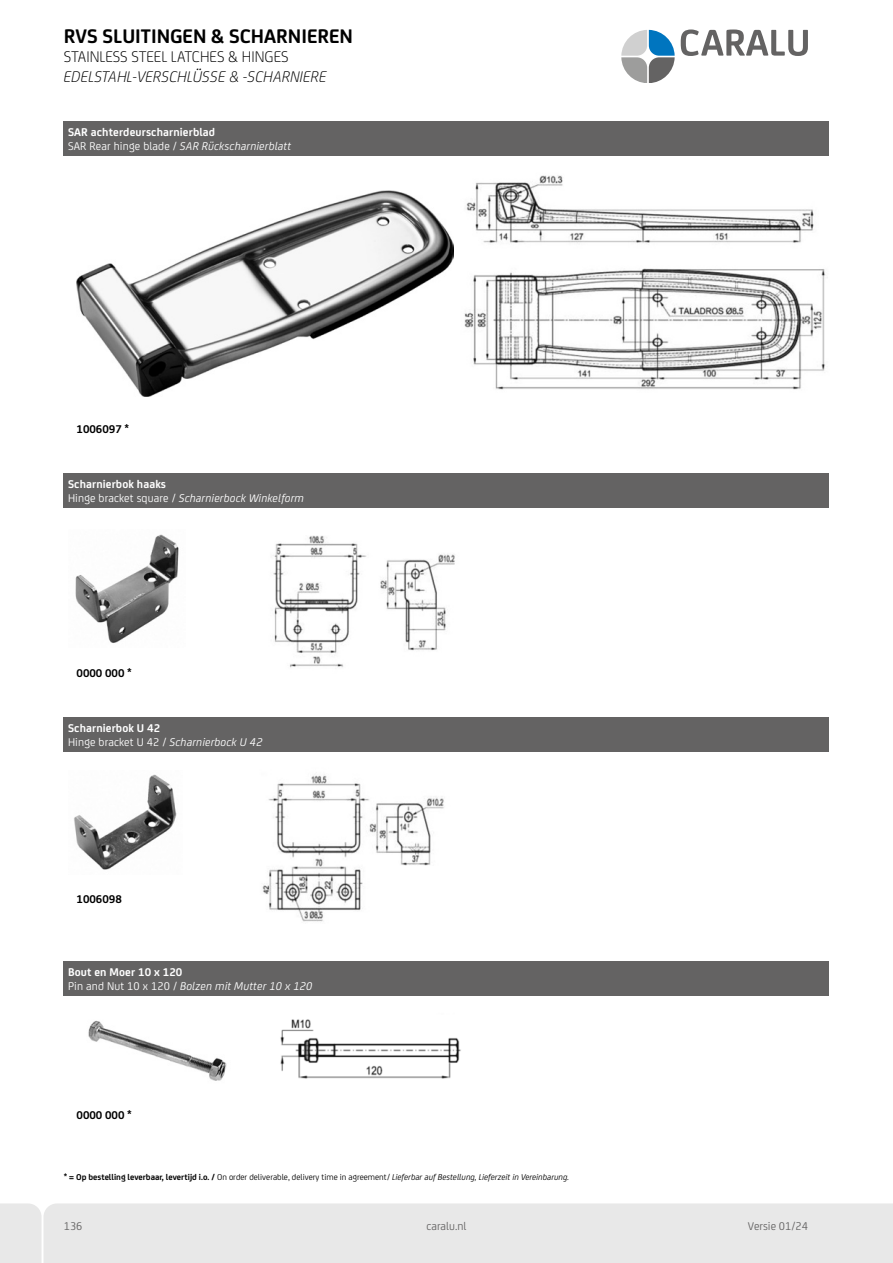
<style>
.page{position:relative;width:893px;height:1263px;background:#fff}
.page>*{position:absolute;margin:0;border:0;box-sizing:border-box;transform-origin:0 0}
.t1{font:700 21px "FS Joey";color:#000}
.t2{font:italic 300 16.5px "FS Joey";color:#000}
.t3{font:300 16.5px "FS Joey";color:#000}
.t4{font:italic 12px/14.4px "FS Joey";letter-spacing:.01em;color:#fff}
.t5{font:700 12px/14.4px "FS Joey";letter-spacing:.01em;color:#fff}
.t6{font:12px/14.4px "FS Joey";letter-spacing:.01em;color:#fff}
.t7{font:700 12px "FS Joey";color:#000}
.t8{font:12px "FS Joey";color:#646363}
.t9{font:italic 9px "FS Joey";color:#000}
.s1{font-weight:400}
.s2{font-weight:400;font-style:italic}
.s3{font-weight:700;font-style:normal}
.s4{font-style:normal}
.s5{font-weight:700}
.s6{font-style:italic}
</style>
<div class="page">
<div style="left:64px;top:121px;width:765px;height:34px;background:#646363"></div>
<div style="left:64px;top:474px;width:765px;height:34px;background:#646363"></div>
<img style="left:77px;top:190px;width:376px;height:206px">
<img style="left:75px;top:534px;width:104px;height:109px">
<div style="left:64px;top:718px;width:765px;height:34px;background:#646363"></div>
<div style="left:64px;top:961px;width:765px;height:34px;background:#646363"></div>
<img style="left:88px;top:1020px;width:139px;height:61px">
<img style="left:74px;top:774px;width:103px;height:96px">
<img style="left:464px;top:175px;width:362px;height:215px">
<img style="left:273px;top:535px;width:182px;height:133px">
<img style="left:262px;top:775px;width:182px;height:147px">
<img style="left:280px;top:1019px;width:181px;height:60px">
<div style="left:43px;top:1203px;width:850px;height:60px;background:#e8e8e8"></div>
<div style="left:0;top:1203px;width:42px;height:60px;background:#e8e8e8"></div>
<svg style="left:621px;top:30px;width:54px;height:53px"></svg>
<svg style="left:681px;top:30px;width:127px;height:26px"></svg>
<h1 class="t1" style="left:64px;top:20px;width:291px">RVS SLUITINGEN &amp; SCHARNIEREN</h1>
<h2 class="t3" style="left:64px;top:45px;width:226px">STAINLESS STEEL LATCHES &amp; HINGES</h2>
<h2 class="t2" style="left:64px;top:65px;width:264px">EDELSTAHL-VERSCHLÜSSE &amp; -SCHARNIERE</h2>
<h3 class="t5" style="left:68px;top:124px;width:225px">SAR achterdeurscharnierblad<br><span class="s1">SAR Rear hinge blade /</span> <span class="s2">SAR Rückscharnierblatt</span></h3>
<h3 class="t7" style="left:77px;top:420px;width:54px">1006097 *</h3>
<h3 class="t4" style="left:68px;top:476px;width:237px"><span class="s3">Scharnierbok haaks<br></span><span class="s4">Hinge bracket square /</span> Scharnierbock Winkelform</h3>
<h3 class="t7" style="left:77px;top:664px;width:57px">0000 000 *</h3>
<h3 class="t6" style="left:68px;top:720px;width:196px"><span class="s5">Scharnierbok U 42<br></span>Hinge bracket U 42 / <span class="s6">Scharnierbock U 42</span></h3>
<h3 class="t7" style="left:77px;top:890px;width:47px">1006098</h3>
<h3 class="t4" style="left:68px;top:964px;width:246px"><span class="s3">Bout en Moer 10 x 120<br></span><span class="s4">Pin and Nut 10 x 120 /</span> Bolzen mit Mutter 10 x 120</h3>
<h3 class="t7" style="left:77px;top:1106px;width:57px">0000 000 *</h3>
<p class="t9" style="left:64px;top:1171px;width:507px"><span class="s3">* = Op bestelling leverbaar, levertijd i.o. /</span> <span class="s4">On order deliverable, delivery time in agreement/</span> Lieferbar auf Bestellung, Lieferzeit in Vereinbarung.</p>
<h3 class="t8" style="left:64px;top:1217px;width:20px">136</h3>
<h3 class="t8" style="left:426px;top:1217px;width:42px">caralu.nl</h3>
<h3 class="t8" style="left:748px;top:1217px;width:62px">Versie 01/24</h3>
</div>
